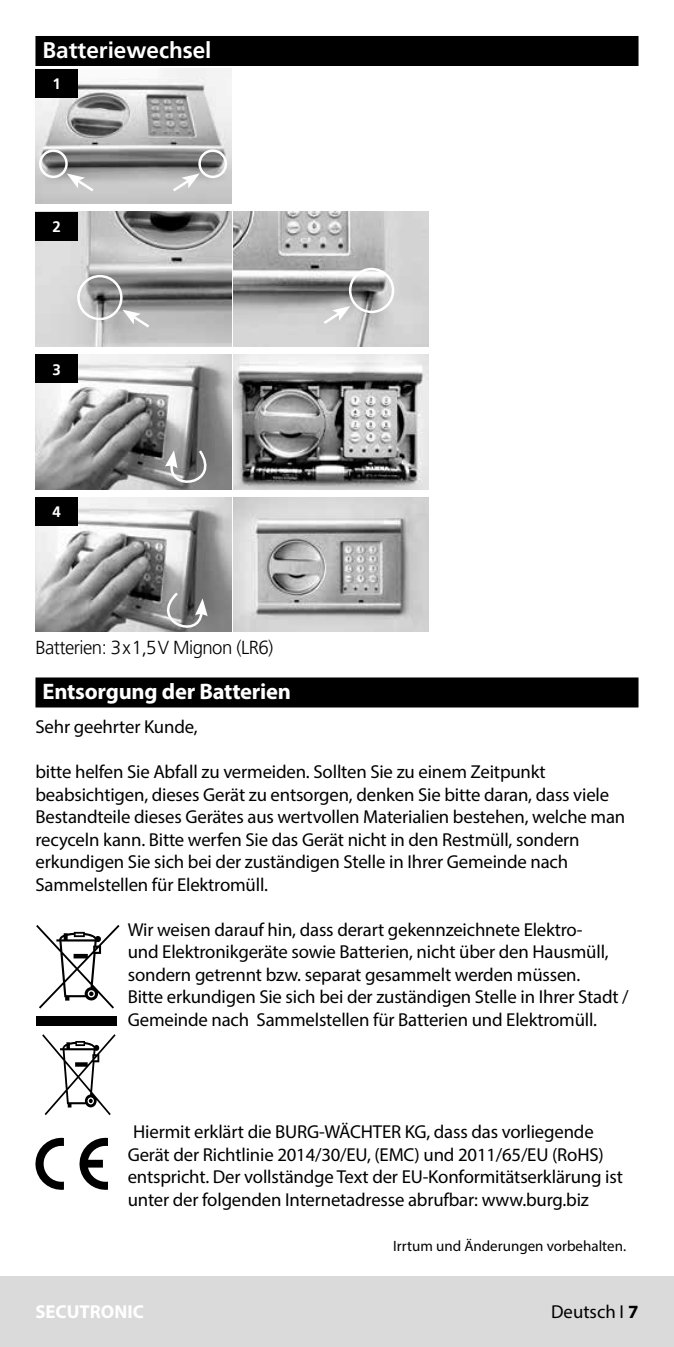
<style>
.page{position:relative;width:674px;height:1347px;background:#fff}
.page>*{position:absolute;margin:0;border:0;box-sizing:border-box;transform-origin:0 0}
.t1{font:700 22.5px "Myriad Pro";letter-spacing:-.01em;color:#fff}
.t2{font:700 22.5px "Frutiger LT Pro";color:#fff}
.t3{font:18.75px/22.5px "Myriad Pro";letter-spacing:-.01em;color:#000}
.t4{font:300 18.75px "Frutiger LT Pro";letter-spacing:-.03em;color:#000}
.t5{font:700 18.75px "Myriad Pro";color:#fff}
.t6{font:15px "Myriad Pro";color:#000}
.t7{font:700 15px "Frutiger LT Pro";color:#fff}
.s1{font-weight:700}
</style>
<div class="page">
<div style="left:0;top:1276px;width:673px;height:70px;background:#dadada"></div>
<div style="left:35px;top:36px;width:603px;height:30px;background:#000"></div>
<div style="left:35px;top:677px;width:603px;height:30px;background:#000"></div>
<img style="left:35px;top:69px;width:196px;height:135px">
<div style="left:35px;top:69px;width:43px;height:29px;background:#000"></div>
<img style="left:233px;top:212px;width:195px;height:134px">
<img style="left:35px;top:212px;width:196px;height:134px">
<div style="left:35px;top:212px;width:43px;height:28px;background:#000"></div>
<img style="left:233px;top:354px;width:195px;height:135px">
<img style="left:35px;top:354px;width:196px;height:135px">
<div style="left:35px;top:354px;width:43px;height:29px;background:#000"></div>
<img style="left:35px;top:497px;width:196px;height:135px">
<img style="left:233px;top:497px;width:195px;height:135px">
<div style="left:35px;top:497px;width:43px;height:29px;background:#000"></div>
<svg style="left:67px;top:173px;width:29px;height:21px"></svg>
<svg style="left:122px;top:310px;width:30px;height:20px"></svg>
<svg style="left:170px;top:173px;width:29px;height:21px"></svg>
<div style="left:39px;top:149px;width:29px;height:29px;border:2px solid #fff;border-radius:50%"></div>
<div style="left:77px;top:275px;width:45px;height:45px;border:2px solid #fff;border-radius:50%"></div>
<div style="left:349px;top:268px;width:45px;height:45px;border:2px solid #fff;border-radius:50%"></div>
<div style="left:198px;top:149px;width:29px;height:29px;border:2px solid #fff;border-radius:50%"></div>
<svg style="left:321px;top:306px;width:29px;height:20px"></svg>
<div style="left:36px;top:1016px;width:81px;height:9px;background:#000"></div>
<svg style="left:36px;top:925px;width:83px;height:83px"></svg>
<svg style="left:148px;top:590px;width:59px;height:42px;background:#868686"></svg>
<svg style="left:165px;top:447px;width:57px;height:43px;background:#888"></svg>
<svg style="left:35px;top:1137px;width:29px;height:53px"></svg>
<svg style="left:79px;top:1137px;width:29px;height:53px"></svg>
<svg style="left:42px;top:1034px;width:73px;height:81px"></svg>
<p class="t2" style="left:43px;top:37px;width:170px">Batteriewechsel</p>
<p class="t7" style="left:53px;top:75px;width:10px">1</p>
<p class="t7" style="left:53px;top:218px;width:10px">2</p>
<p class="t7" style="left:53px;top:360px;width:10px">3</p>
<p class="t7" style="left:53px;top:503px;width:10px">4</p>
<p class="t4" style="left:35px;top:637px;width:239px">Batterien: 3x1,5V Mignon (LR6)</p>
<p class="t1" style="left:43px;top:677px;width:250px">Entsorgung der Batterien</p>
<p class="t3" style="left:35px;top:715px;width:163px">Sehr geehrter Kunde,</p>
<p class="t3" style="left:35px;top:760px;width:591px">bitte helfen Sie Abfall zu vermeiden. Sollten Sie zu einem Zeitpunkt beabsichtigen, dieses Gerät zu entsorgen, denken Sie bitte daran, dass viele Bestandteile dieses Gerätes aus wertvollen Materialien bestehen, welche man recyceln kann. Bitte werfen Sie das Gerät nicht in den Restmüll, sondern erkundigen Sie sich bei der zuständigen Stelle in Ihrer Gemeinde nach Sammelstellen für Elektromüll.</p>
<p class="t3" style="left:128px;top:918px;width:502px">Wir weisen darauf hin, dass derart gekennzeichnete Elektro-<br>und Elektronikgeräte sowie Batterien, nicht über den Hausmüll, sondern getrennt bzw. separat gesammelt werden müssen.<br>Bitte erkundigen Sie sich bei der zuständigen Stelle in Ihrer Stadt / Gemeinde nach Sammelstellen für Batterien und Elektromüll.</p>
<p class="t3" style="left:128px;top:1120px;width:496px">Hiermit erklärt die BURG-WÄCHTER KG, dass das vorliegende Gerät der Richtlinie 2014/30/EU, (EMC) und 2011/65/EU (RoHS) entspricht. Der vollständge Text der EU-Konformitätserklärung ist unter der folgenden Internetadresse abrufbar: www.burg.biz</p>
<p class="t6" style="left:393px;top:1236px;width:234px">Irrtum und Änderungen vorbehalten.</p>
<p class="t5" style="left:35px;top:1299px;width:110px">SECUTRONIC</p>
<p class="t3" style="left:550px;top:1300px;width:89px">Deutsch I <span class="s1">7</span></p>
</div>
